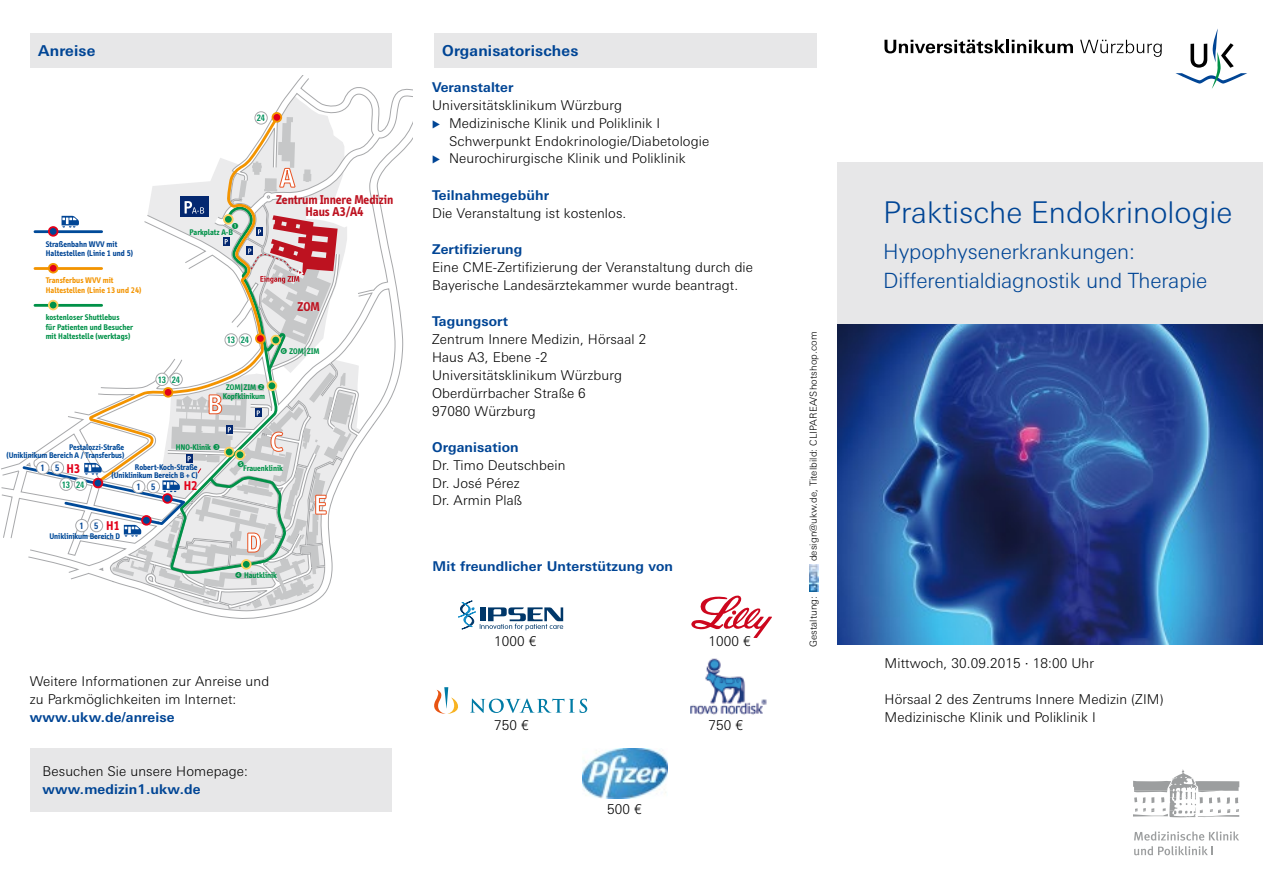
<style>
.page{position:relative;width:1263px;height:893px;background:#fff}
.page>*{position:absolute;margin:0;border:0;box-sizing:border-box;transform-origin:0 0}
.t1{font:300 30px "LT Univers Basic";color:#004595}
.t2{font:300 21px/28.5px "LT Univers Basic";letter-spacing:-.005em;color:#004595}
.t3{font:700 15px "LT Univers Basic";letter-spacing:.01em;color:#004595}
.t4{font:300 13.5px/18px "LT Univers Basic";letter-spacing:.01em;color:#000}
.t5{font:700 13.5px "LT Univers Basic";letter-spacing:.01em;color:#004595}
.t6{font:700 13.05px/12.1px "Info";color:#bd1220;text-align:center}
.t7{font:700 13.05px "Info";color:#e2001a}
.t8{font:300 9.75px "LT Univers Basic";letter-spacing:.01em;color:#000}
.t9{font:700 condensed 9px "LT Univers";letter-spacing:-.025em;color:#00925c}
.t10{font:700 condensed 9px "LT Univers";color:#004595}
.t11{font:700 8.4px/9.3px "Info";letter-spacing:.01em;color:#009148}
.t12{font:700 8.4px/9.3px "Info";letter-spacing:.01em;color:#004595}
.t13{font:700 8.4px/8.2px "Info";color:#004a99;text-align:right}
.t14{font:700 8.4px/9.3px "Info";letter-spacing:.01em;color:#f39400}
.s1{font-weight:400}
</style>
<div class="page">
<svg style="left:691px;top:595px;width:81px;height:43px"></svg>
<div style="left:434px;top:33px;width:383px;height:34px;background:#e7e7e8"></div>
<div style="left:30px;top:33px;width:361px;height:34px;background:#e7e7e8"></div>
<div style="left:30px;top:748px;width:361px;height:64px;background:#e7e7e8"></div>
<img style="left:810px;top:564px;width:8px;height:27px">
<svg style="left:1175px;top:29px;width:72px;height:60px"></svg>
<svg style="left:884px;top:40px;width:189px;height:13px"></svg>
<svg style="left:1080px;top:40px;width:82px;height:17px"></svg>
<div style="left:838px;top:162px;width:425px;height:163px;background:#e7e7e8"></div>
<img style="left:838px;top:325px;width:425px;height:319px">
<svg style="left:1133px;top:769px;width:106px;height:48px"></svg>
<svg style="left:1134px;top:831px;width:105px;height:24px"></svg>
<svg style="left:470px;top:698px;width:117px;height:15px"></svg>
<svg style="left:434px;top:687px;width:24px;height:27px"></svg>
<img style="left:582px;top:748px;width:85px;height:51px">
<svg style="left:458px;top:600px;width:105px;height:30px"></svg>
<img style="left:690px;top:658px;width:77px;height:57px">
<svg style="left:1px;top:94px;width:394px;height:517px"></svg>
<p class="t3" style="left:38px;top:41px;width:59px">Anreise</p>
<p class="t3" style="left:442px;top:41px;width:138px">Organisatorisches</p>
<p class="t9" style="left:257px;top:113px;width:10px">24</p>
<p class="t12" style="left:46px;top:239px;width:89px">Straßenbahn WVV mit<br>Haltestellen (Linie 1 und 5)</p>
<p class="t14" style="left:46px;top:276px;width:97px">Transferbus WVV mit<br>Haltestellen (Linie 13 und 24)</p>
<p class="t11" style="left:46px;top:313px;width:89px">kostenloser Shuttlebus<br>für Patienten und Besucher mit Haltestelle (werktags)</p>
<p class="t13" style="left:7px;top:443px;width:119px">Pestalozzi-Straße<br>(Uniklinikum Bereich A / Transferbus)</p>
<p class="t11" style="left:190px;top:227px;width:45px">Parkplatz A-B</p>
<p class="t6" style="left:276px;top:194px;width:119px">Zentrum Innere Medizin<br>Haus A3/A4</p>
<p class="t9" style="left:158px;top:374px;width:24px">13 24</p>
<p class="t9" style="left:227px;top:335px;width:24px">13 24</p>
<p class="t11" style="left:223px;top:382px;width:44px;text-indent:3px">ZOM|ZIM<br>Kopfklinikum</p>
<p class="t11" style="left:176px;top:443px;width:37px">HNO-Klinik</p>
<p class="t6" style="left:297px;top:301px;width:24px">ZOM</p>
<p class="t11" style="left:289px;top:346px;width:32px">ZOM|ZIM</p>
<p class="t10" style="left:40px;top:463px;width:20px">1 5</p>
<p class="t7" style="left:66px;top:461px;width:15px">H3</p>
<p class="t9" style="left:62px;top:479px;width:24px">13 24</p>
<p class="t12" style="left:112px;top:463px;width:88px;line-height:8.2px;text-align:right">Robert-Koch-Straße (Uniklinikum Bereich B + C)</p>
<p class="t7" style="left:184px;top:478px;width:15px">H2</p>
<p class="t10" style="left:136px;top:482px;width:20px">1 5</p>
<p class="t7" style="left:106px;top:519px;width:15px">H1</p>
<p class="t13" style="left:49px;top:532px;width:72px">Uniklinikum Bereich D</p>
<p class="t10" style="left:80px;top:520px;width:20px">1 5</p>
<p class="t11" style="left:243px;top:464px;width:41px">Frauenklinik</p>
<p class="t11" style="left:244px;top:571px;width:34px">Hautklinik</p>
<p class="t4" style="left:30px;top:672px;width:241px">Weitere Informationen zur Anreise und zu Parkmöglichkeiten im Internet:</p>
<p class="t5" style="left:30px;top:709px;width:146px">www.ukw.de/anreise</p>
<p class="t4" style="left:43px;top:762px;width:207px">Besuchen Sie unsere Homepage:</p>
<p class="t5" style="left:43px;top:781px;width:160px">www.medizin1.ukw.de</p>
<p class="t5" style="left:432px;top:79px;width:83px">Veranstalter</p>
<p class="t4" style="left:449px;top:96px;width:262px;text-indent:-17px">Universitätsklinikum Würzburg<br>Medizinische Klinik und Poliklinik I Schwerpunkt Endokrinologie/Diabetologie Neurochirurgische Klinik und Poliklinik</p>
<p class="t5" style="left:432px;top:187px;width:118px">Teilnahmegebühr</p>
<p class="t4" style="left:432px;top:204px;width:196px">Die Veranstaltung ist kostenlos.</p>
<p class="t5" style="left:432px;top:241px;width:92px">Zertifizierung</p>
<p class="t4" style="left:432px;top:258px;width:323px">Eine CME-Zertifizierung der Veranstaltung durch die<br>Bayerische Landesärztekammer wurde beantragt.</p>
<p class="t5" style="left:432px;top:313px;width:77px">Tagungsort</p>
<p class="t4" style="left:432px;top:330px;width:216px">Zentrum Innere Medizin, Hörsaal 2<br>Haus A3, Ebene -2<br>Universitätsklinikum Würzburg<br>Oberdürrbacher Straße 6<br>97080 Würzburg</p>
<p class="t5" style="left:432px;top:439px;width:88px">Organisation</p>
<p class="t4" style="left:432px;top:456px;width:135px">Dr. Timo Deutschbein<br>Dr. José Pérez<br>Dr. Armin Plaß</p>
<p class="t5" style="left:432px;top:558px;width:242px">Mit freundlicher Unterstützung von</p>
<p class="t4" style="left:494px;top:632px;width:44px">1000 €</p>
<p class="t4" style="left:708px;top:632px;width:44px">1000 €</p>
<p class="t4" style="left:494px;top:716px;width:36px">750 €</p>
<p class="t4" style="left:708px;top:716px;width:36px">750 €</p>
<p class="t4" style="left:607px;top:800px;width:36px">500 €</p>
<p class="t8" style="left:808px;top:561px;width:231px;rotate:-90deg">design@ukw.de, Titelbild: CLIPAREA/Shotshop.com</p>
<p class="t8" style="left:808px;top:647px;width:53px;rotate:-90deg">Gestaltung:</p>
<h1 class="t1" style="left:883px;top:195px;width:351px">Praktische Endokrinologie</h1>
<h2 class="t2" style="left:883px;top:237px;width:326px">Hypophysenerkrankungen:<br>Differentialdiagnostik und Therapie</h2>
<p class="t4" style="left:884px;top:654px;width:211px">Mittwoch, 30.09.2015 <span class="s1">·</span> 18:00 Uhr</p>
<p class="t4" style="left:884px;top:690px;width:281px">Hörsaal 2 des Zentrums Innere Medizin (ZIM)<br>Medizinische Klinik und Poliklinik I</p>
</div>
